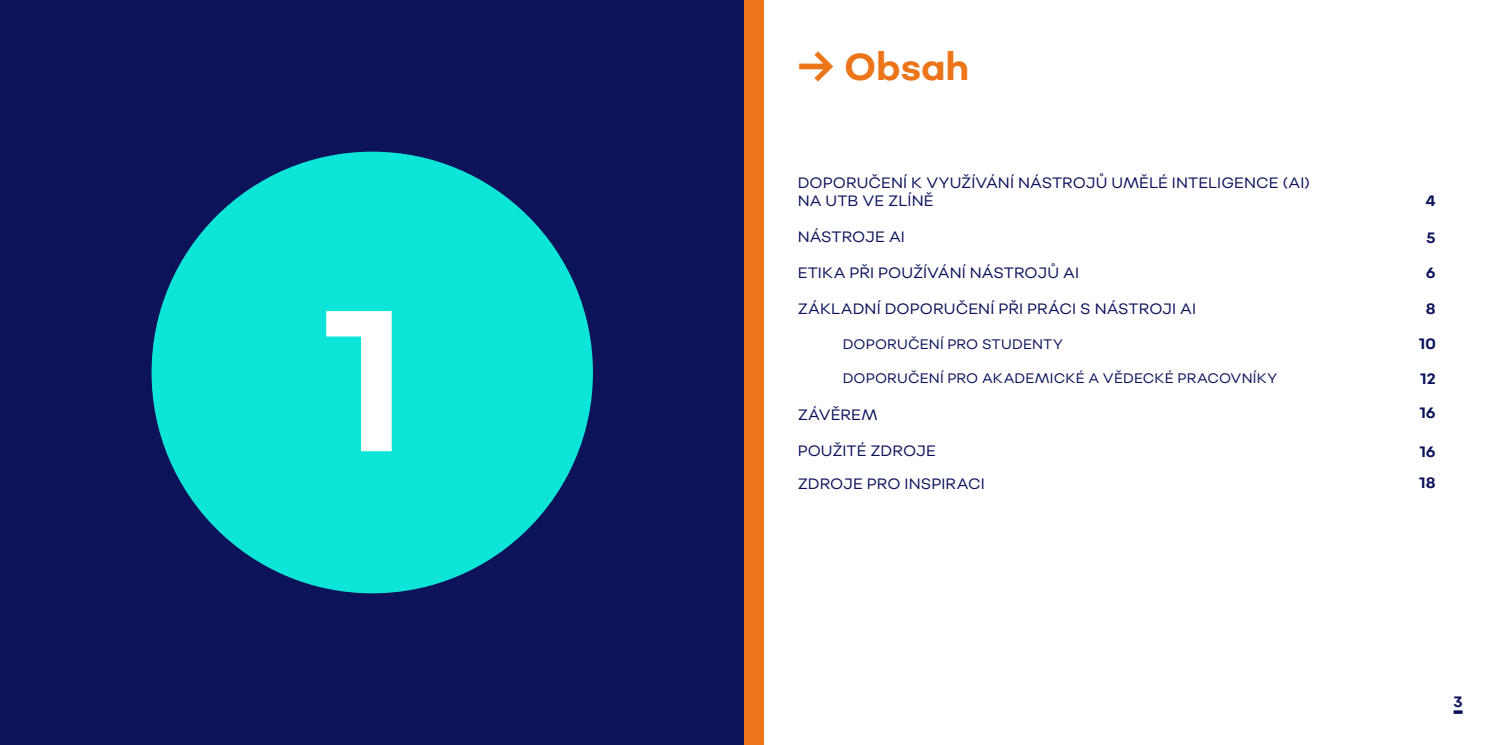
<style>
.page{position:relative;width:1489px;height:745px;background:#fff}
.page>*{position:absolute;margin:0;border:0;box-sizing:border-box;transform-origin:0 0}
.t1{font:700 200px "Sonny Gothic";color:#fff}
.t2{font:700 37.5px "Sonny Gothic";letter-spacing:-.005em;color:#ec751a}
.t3{font:15px/18px "Sonny Gothic";letter-spacing:.005em;color:#0d135b}
.t4{font:700 15px "Sonny Gothic";color:#0d135b}
.t5{font:13.75px "Sonny Gothic";letter-spacing:.01em;color:#0d135b}
</style>
<div class="page">
<svg style="left:1453px;top:710px;width:9px;height:3px"></svg>
<div style="left:0;top:0;width:744px;height:744px;background:#0d135b"></div>
<div style="left:744px;top:0;width:20px;height:744px;background:#ec751a"></div>
<div style="left:151px;top:151px;width:442px;height:442px;background:#0de5d9;border-radius:50%"></div>
<h1 class="t1" style="left:325px;top:251px;width:84px">1</h1>
<h2 class="t2" style="left:797px;top:43px;width:173px">→ Obsah</h2>
<p class="t3" style="left:797px;top:174px;width:513px">DOPORUČENÍ K VYUŽÍVÁNÍ NÁSTROJŮ UMĚLÉ INTELIGENCE (AI)<br>NA UTB VE ZLÍNĚ</p>
<p class="t3" style="left:797px;top:228px;width:109px">NÁSTROJE AI</p>
<p class="t3" style="left:797px;top:264px;width:283px">ETIKA PŘI POUŽÍVÁNÍ NÁSTROJŮ AI</p>
<p class="t3" style="left:797px;top:300px;width:400px">ZÁKLADNÍ DOPORUČENÍ PŘI PRÁCI S NÁSTROJI AI</p>
<p class="t5" style="left:842px;top:335px;width:221px">DOPORUČENÍ PRO STUDENTY</p>
<p class="t5" style="left:842px;top:369px;width:436px">DOPORUČENÍ PRO AKADEMICKÉ A VĚDECKÉ PRACOVNÍKY</p>
<p class="t3" style="left:797px;top:405px;width:81px">ZÁVĚREM</p>
<p class="t3" style="left:797px;top:441px;width:140px">POUŽITÉ ZDROJE</p>
<p class="t3" style="left:797px;top:474px;width:189px">ZDROJE PRO INSPIRACI</p>
<p class="t4" style="left:1425px;top:191px;width:12px">4</p>
<p class="t4" style="left:1425px;top:227px;width:11px">5</p>
<p class="t4" style="left:1425px;top:263px;width:11px">6</p>
<p class="t4" style="left:1425px;top:299px;width:11px">8</p>
<p class="t4" style="left:1418px;top:333px;width:18px">10</p>
<p class="t4" style="left:1420px;top:369px;width:17px">12</p>
<p class="t4" style="left:1419px;top:403px;width:17px">16</p>
<p class="t4" style="left:1419px;top:441px;width:17px">16</p>
<p class="t4" style="left:1419px;top:473px;width:18px">18</p>
<p class="t4" style="left:1453px;top:691px;width:11px">3</p>
</div>
